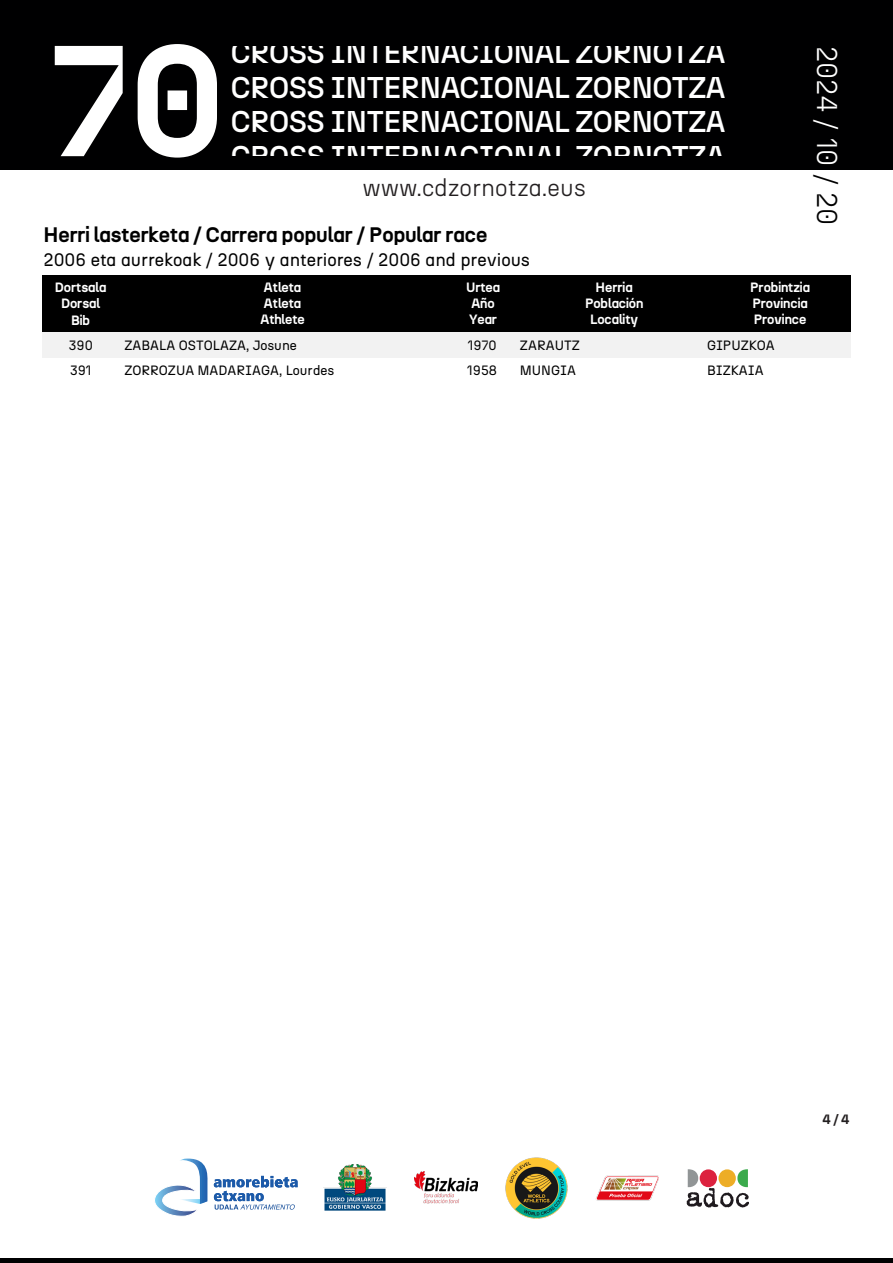
<style>
.page{position:relative;width:893px;height:1263px;background:#fff}
.page>*{position:absolute;margin:0;border:0;box-sizing:border-box;transform-origin:0 0}
.t1{font:700 157.5px "N27";color:#fff}
.t2{font:500 30px/34.5px "N27";letter-spacing:-.02em;color:#fff;text-align:justify}
.t3{font:300 28.5px "N27";letter-spacing:-.01em;color:#fff}
.t4{font:300 24px "N27";color:#231f20}
.t5{font:21px "N27 Bold 0";color:#000}
.t6{font:18px "N27 0";letter-spacing:-.005em;color:#000}
.t7{font:700 13.5px/16.2px "N27";letter-spacing:-.005em;color:#fff}
.t8{font:13.5px "N27 0";color:#000}
.t9{font:13.5px "N27 Bold 0";color:#151515}
.s1{color:#000001}
</style>
<div class="page">
<img style="left:324px;top:1164px;width:63px;height:47px">
<img style="left:505px;top:1157px;width:63px;height:62px">
<img style="left:596px;top:1175px;width:63px;height:26px">
<svg style="left:686px;top:1169px;width:63px;height:38px"></svg>
<svg style="left:155px;top:1158px;width:143px;height:58px"></svg>
<img style="left:414px;top:1172px;width:63px;height:32px">
<hr style="left:0;top:1259px;width:893px;height:4px;background:#000001">
<div style="left:0;top:0;width:893px;height:170px;background:#000001"></div>
<div style="left:42px;top:276px;width:809px;height:56px;background:#000"></div>
<div style="left:42px;top:332px;width:809px;height:26px;background:#f2f2f2"></div>
<h1 class="t1" style="left:48px;top:2px;width:179px">70</h1>
<p class="t2" style="left:231px;top:35px;width:496px">CROSS INTERNACIONAL ZORNOTZA CROSS INTERNACIONAL ZORNOTZA CROSS INTERNACIONAL ZORNOTZA CROSS INTERNACIONAL ZORNOTZA</p>
<p class="t4" style="left:362px;top:173px;width:225px">www.cdzornotza.eus</p>
<p class="t5" style="left:43px;top:222px;width:446px">Herri lasterketa / Carrera popular / Popular race</p>
<p class="t6" style="left:43px;top:248px;width:488px">2006 eta aurrekoak / 2006 y anteriores / 2006 and previous</p>
<p class="t3" style="left:844px;top:46px;width:181px;rotate:90deg">2024 / 10 <span class="s1">/ 20</span></p>
<p class="t7" style="left:585px;top:279px;width:60px;text-align:center">Herria<br>Población<br>Locality</p>
<p class="t7" style="left:750px;top:279px;width:61px">Probintzia<br>Provincia<br>Province</p>
<p class="t7" style="left:260px;top:279px;width:46px">Atleta<br>Atleta<br>Athlete</p>
<p class="t7" style="left:55px;top:279px;width:53px;text-align:center">Dortsala<br>Dorsal<br>Bib</p>
<p class="t8" style="left:68px;top:337px;width:26px">390</p>
<p class="t8" style="left:124px;top:337px;width:174px">ZABALA OSTOLAZA, Josune</p>
<p class="t8" style="left:468px;top:337px;width:30px">1970</p>
<p class="t8" style="left:520px;top:337px;width:61px">ZARAUTZ</p>
<p class="t8" style="left:707px;top:337px;width:69px">GIPUZKOA</p>
<p class="t8" style="left:70px;top:363px;width:23px">391</p>
<p class="t8" style="left:124px;top:363px;width:211px">ZORROZUA MADARIAGA, Lourdes</p>
<p class="t8" style="left:467px;top:363px;width:31px">1958</p>
<p class="t8" style="left:520px;top:363px;width:57px">MUNGIA</p>
<p class="t8" style="left:707px;top:363px;width:58px">BIZKAIA</p>
<p class="t7" style="left:466px;top:279px;width:35px">Urtea<br>Año<br>Year</p>
<p class="t9" style="left:823px;top:1110px;width:28px">4 / 4</p>
</div>
